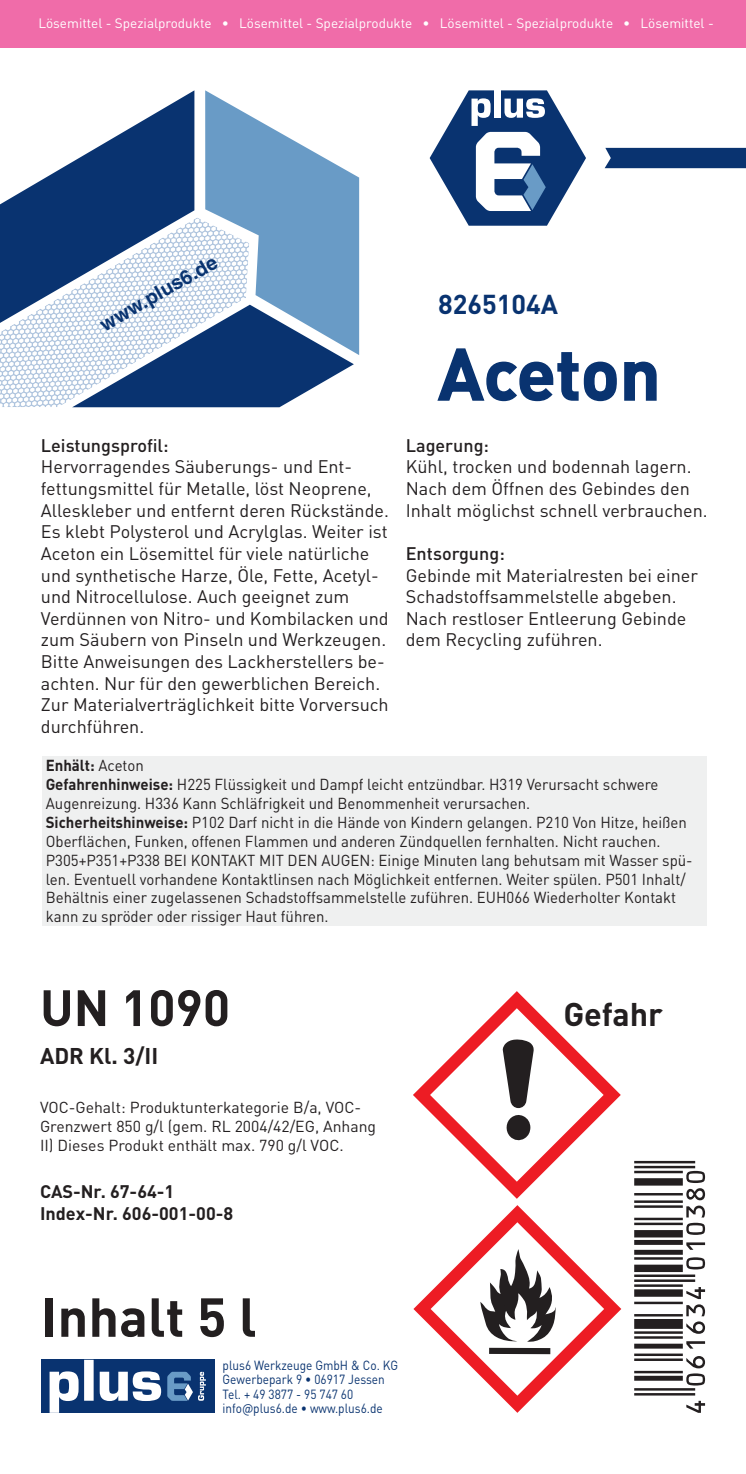
<style>
.page{position:relative;width:746px;height:1474px;background:#fff}
.page>*{position:absolute;margin:0;border:0;box-sizing:border-box;transform-origin:0 0}
.t1{font:700 71.33px "DIN Pro";color:#093370}
.t2{font:700 54px "DIN Pro";color:#231f20}
.t3{font:700 50.18px "DIN Pro";color:#231f20}
.t4{font:700 32.4px "DIN Pro";color:#231f20}
.t5{font:700 27px "DIN Pro";color:#093370}
.t6{font:700 22.5px "DIN Pro";color:#231f20}
.t7{font:700 19.8px "Helvetica LT Std";color:#093370}
.t8{font:18px/21.6px "DIN Pro";color:#231f20}
.t9{font:500 18px "DIN Pro";color:#231f20}
.t10{font:700 18px/21.6px "DIN Pro";color:#231f20}
.t11{font:15.75px/18.9px "DIN Pro";color:#231f20;scale:.95 1}
.t12{font:15.75px/18.9px "DIN Pro";color:#231f20}
.t13{font:13.5px "DIN Pro";color:#fff}
.t14{font:13.05px/14.4px "DIN Pro";color:#093370;scale:.9 1}
.s1{font-weight:700}
</style>
<div class="page">
<div style="left:43px;top:756px;width:663px;height:169px;background:#eff0f0"></div>
<div style="left:0;top:0;width:745px;height:47px;background:#f06ca9"></div>
<svg style="left:429px;top:90px;width:156px;height:136px"></svg>
<div style="left:604px;top:148px;width:141px;height:20px;background:#093370"></div>
<svg style="left:0;top:90px;width:359px;height:317px"></svg>
<svg style="left:437px;top:348px;width:180px;height:54px"></svg>
<svg style="left:624px;top:361px;width:33px;height:40px"></svg>
<div style="left:41px;top:1359px;width:173px;height:53px;background:#093370"></div>
<svg style="left:50px;top:1359px;width:111px;height:53px"></svg>
<svg style="left:167px;top:1371px;width:39px;height:29px"></svg>
<svg style="left:413px;top:991px;width:207px;height:207px"></svg>
<svg style="left:413px;top:1205px;width:208px;height:207px"></svg>
<svg style="left:634px;top:1160px;width:70px;height:252px"></svg>
<p class="t13" style="left:38px;top:18px;width:676px">Lösemittel - Spezialprodukte • Lösemittel - Spezialprodukte • Lösemittel - Spezialprodukte • Lösemittel -</p>
<p class="t7" style="left:96px;top:316px;width:133px;rotate:-30deg">www.plus6.de</p>
<p class="t9" style="left:41px;top:435px;width:129px">Leistungsprofil:</p>
<p class="t8" style="left:41px;top:458px;width:349px">Hervorragendes Säuberungs- und Ent&shy;fettungsmittel für Metalle, löst Neoprene, Alleskleber und entfernt deren Rückstände.<br>Es klebt Polysterol und Acrylglas. Weiter ist Aceton ein Lösemittel für viele natürliche und synthetische Harze, Öle, Fette, Acetyl&shy;und Nitrocellulose. Auch geeignet zum Verdünnen von Nitro- und Kombilacken und zum Säubern von Pinseln und Werkzeugen.<br>Bitte Anweisungen des Lackherstellers be&shy;achten. Nur für den gewerblichen Bereich.<br>Zur Materialverträglichkeit bitte Vorversuch durchführen.</p>
<h3 class="t5" style="left:438px;top:289px;width:121px">8265104A</h3>
<h1 class="t1" style="left:438px;top:333px;width:224px">Aceton</h1>
<p class="t9" style="left:405px;top:435px;width:85px">Lagerung:</p>
<p class="t8" style="left:405px;top:458px;width:303px">Kühl, trocken und bodennah lagern.<br>Nach dem Öffnen des Gebindes den<br>Inhalt möglichst schnell verbrauchen.</p>
<p class="t9" style="left:405px;top:543px;width:100px">Entsorgung:</p>
<p class="t8" style="left:405px;top:566px;width:293px">Gebinde mit Materialresten bei einer Schadstoffsammelstelle abgeben.<br>Nach restloser Entleerung Gebinde dem Recycling zuführen.</p>
<p class="t11" style="left:46px;top:758px;width:682px"><span class="s1">Enhält:</span> Aceton<br><span class="s1">Gefahrenhinweise:</span> H225 Flüssigkeit und Dampf leicht entzündbar. H319 Verursacht schwere Augenreizung. H336 Kann Schläfrigkeit und Benommenheit verursachen.<br><span class="s1">Sicherheitshinweise:</span> P102 Darf nicht in die Hände von Kindern gelangen. P210 Von Hitze, heißen Oberflächen, Funken, offenen Flammen und anderen Zündquellen fernhalten. Nicht rauchen.<br>P305+P351+P338 BEI KONTAKT MIT DEN AUGEN: Einige Minuten lang behutsam mit Wasser spü&shy;len. Eventuell vorhandene Kontaktlinsen nach Möglichkeit entfernen. Weiter spülen. P501 Inhalt/ Behältnis einer zugelassenen Schadstoffsammelstelle zuführen. EUH066 Wiederholter Kontakt kann zu spröder oder rissiger Haut führen.</p>
<h3 class="t3" style="left:40px;top:979px;width:191px">UN 1090</h3>
<p class="t6" style="left:40px;top:1042px;width:120px">ADR Kl. 3/II</p>
<p class="t12" style="left:40px;top:1099px;width:337px">VOC-Gehalt: Produktunterkategorie B/a, VOC-<br>Grenzwert 850 g/l (gem. RL 2004/42/EG, Anhang<br>II) Dieses Produkt enthält max. 790 g/l VOC.</p>
<p class="t10" style="left:40px;top:1180px;width:194px">CAS-Nr. 67-64-1<br>Index-Nr. 606-001-00-8</p>
<h2 class="t2" style="left:41px;top:1286px;width:217px">Inhalt 5 l</h2>
<p class="t14" style="left:222px;top:1359px;width:196px">plus6 Werkzeuge GmbH &amp; Co. KG<br>Gewerbepark 9 • 06917 Jessen<br>Tel. + 49 3877 - 95 747 60 info@plus6.de • www.plus6.de</p>
<h3 class="t4" style="left:563px;top:995px;width:101px">Gefahr</h3>
</div>
